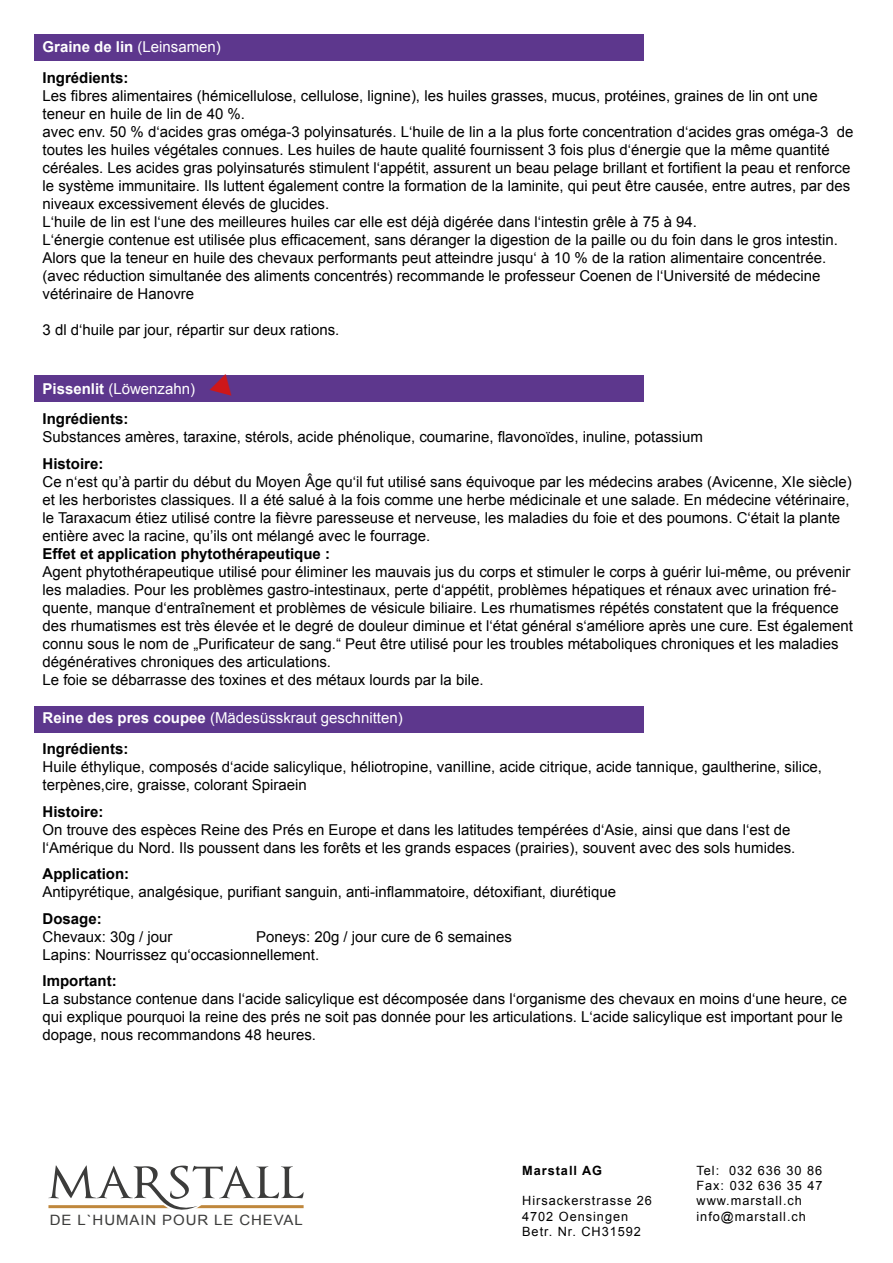
<style>
.page{position:relative;width:893px;height:1263px;background:#fff}
.page>*{position:absolute;margin:0;border:0;box-sizing:border-box;transform-origin:0 0}
.t1{font:15px/18px "Arial";color:#000}
.t2{font:700 15px/30.8px "Arial";color:#000}
.t3{font:15px/30.8px "Arial";color:#fff}
.t4{font:14.25px "Arial";letter-spacing:.06em;color:#3c3c3b;scale:1.05 1}
.t5{font:12.75px/15.3px "Arial";letter-spacing:.075em;color:#000}
.t6{font:700 12.75px "Arial";letter-spacing:.075em;color:#000}
.s1{color:#fff}
.s2{font-weight:400;color:#fff}
.s3{font-weight:700}
.s4{font-weight:700;color:#000}
</style>
<div class="page">
<svg style="left:48px;top:1165px;width:256px;height:45px"></svg>
<div style="left:34px;top:34px;width:610px;height:27px;background:#5d378d"></div>
<div style="left:34px;top:375px;width:610px;height:27px;background:#5d378d"></div>
<div style="left:34px;top:706px;width:610px;height:27px;background:#5d378d"></div>
<p class="t2" style="left:43px;top:32px;width:180px"><span class="s1">Graine de lin</span> <span class="s2">(Leinsamen)<br></span>Ingrédients:</p>
<p class="t1" style="left:43px;top:87px;width:812px">Les fibres alimentaires (hémicellulose, cellulose, lignine), les huiles grasses, mucus, protéines, graines de lin ont une teneur en huile de lin de 40 %.<br>avec env. 50 % d‘acides gras oméga-3 polyinsaturés. L‘huile de lin a la plus forte concentration d‘acides gras oméga-3 de toutes les huiles végétales connues. Les huiles de haute qualité fournissent 3 fois plus d‘énergie que la même quantité céréales. Les acides gras polyinsaturés stimulent l‘appétit, assurent un beau pelage brillant et fortifient la peau et renforce le système immunitaire. Ils luttent également contre la formation de la laminite, qui peut être causée, entre autres, par des niveaux excessivement élevés de glucides.<br>L‘huile de lin est l‘une des meilleures huiles car elle est déjà digérée dans l‘intestin grêle à 75 à 94.<br>L‘énergie contenue est utilisée plus efficacement, sans déranger la digestion de la paille ou du foin dans le gros intestin.<br>Alors que la teneur en huile des chevaux performants peut atteindre jusqu‘ à 10 % de la ration alimentaire concentrée. (avec réduction simultanée des aliments concentrés) recommande le professeur Coenen de l‘Université de médecine vétérinaire de Hanovre</p>
<p class="t1" style="left:43px;top:321px;width:298px">3 dl d‘huile par jour, répartir sur deux rations.</p>
<p class="t2" style="left:43px;top:373px;width:154px"><span class="s1">Pissenlit</span> <span class="s2">(Löwenzahn)<br></span>Ingrédients:</p>
<p class="t1" style="left:43px;top:428px;width:662px">Substances amères, taraxine, stérols, acide phénolique, coumarine, flavonoïdes, inuline, potassium</p>
<p class="t2" style="left:43px;top:448px;width:62px">Histoire:</p>
<p class="t1" style="left:43px;top:472px;width:811px">Ce n‘est qu’à partir du début du Moyen Âge qu‘il fut utilisé sans équivoque par les médecins arabes (Avicenne, XIe siècle) et les herboristes classiques. Il a été salué à la fois comme une herbe médicinale et une salade. En médecine vétérinaire, le Taraxacum étiez utilisé contre la fièvre paresseuse et nerveuse, les maladies du foie et des poumons. C‘était la plante entière avec la racine, qu’ils ont mélangé avec le fourrage.</p>
<p class="t2" style="left:43px;top:538px;width:289px">Effet et application phytothérapeutique :</p>
<p class="t1" style="left:43px;top:562px;width:812px">Agent phytothérapeutique utilisé pour éliminer les mauvais jus du corps et stimuler le corps à guérir lui-même, ou prévenir les maladies. Pour les problèmes gastro-intestinaux, perte d‘appétit, problèmes hépatiques et rénaux avec urination fré&shy;quente, manque d‘entraînement et problèmes de vésicule biliaire. Les rhumatismes répétés constatent que la fréquence des rhumatismes est très élevée et le degré de douleur diminue et l‘état général s‘améliore après une cure. Est également connu sous le nom de „Purificateur de sang.“ Peut être utilisé pour les troubles métaboliques chroniques et les maladies dégénératives chroniques des articulations.<br>Le foie se débarrasse des toxines et des métaux lourds par la bile.</p>
<p class="t3" style="left:43px;top:703px;width:362px"><span class="s3">Reine des pres coupee</span> (Mädesüsskraut geschnitten)<br><span class="s4">Ingrédients:</span></p>
<p class="t1" style="left:43px;top:758px;width:781px">Huile éthylique, composés d‘acide salicylique, héliotropine, vanilline, acide citrique, acide tannique, gaultherine, silice, terpènes,cire, graisse, colorant Spiraein</p>
<p class="t2" style="left:43px;top:796px;width:62px">Histoire:</p>
<p class="t1" style="left:43px;top:820px;width:754px">On trouve des espèces Reine des Prés en Europe et dans les latitudes tempérées d‘Asie, ainsi que dans l‘est de l‘Amérique du Nord. Ils poussent dans les forêts et les grands espaces (prairies), souvent avec des sols humides.</p>
<p class="t2" style="left:43px;top:859px;width:88px">Application:</p>
<p class="t1" style="left:43px;top:883px;width:575px">Antipyrétique, analgésique, purifiant sanguin, anti-inflammatoire, détoxifiant, diurétique</p>
<p class="t2" style="left:43px;top:903px;width:61px">Dosage:</p>
<p class="t1" style="left:43px;top:927px;width:132px">Chevaux: 30g / jour</p>
<p class="t1" style="left:43px;top:927px;width:471px;text-indent:213px">Poneys: 20g / jour cure de 6 semaines<br>Lapins: Nourrissez qu‘occasionnellement.</p>
<p class="t2" style="left:43px;top:966px;width:76px">Important:</p>
<p class="t1" style="left:43px;top:990px;width:806px">La substance contenue dans l‘acide salicylique est décomposée dans l‘organisme des chevaux en moins d‘une heure, ce qui explique pourquoi la reine des prés ne soit pas donnée pour les articulations. L‘acide salicylique est important pour le dopage, nous recommandons 48 heures.</p>
<p class="t4" style="left:50px;top:1210px;width:243px">DE L`HUMAIN POUR LE CHEVAL</p>
<p class="t6" style="left:522px;top:1161px;width:81px">Marstall AG</p>
<p class="t5" style="left:522px;top:1193px;width:131px">Hirsackerstrasse 26<br>4702 Oensingen<br>Betr. Nr. CH31592</p>
<p class="t5" style="left:696px;top:1162px;width:128px">Tel: 032 636 30 86<br>Fax: 032 636 35 47 www.marstall.ch info@marstall.ch</p>
</div>
